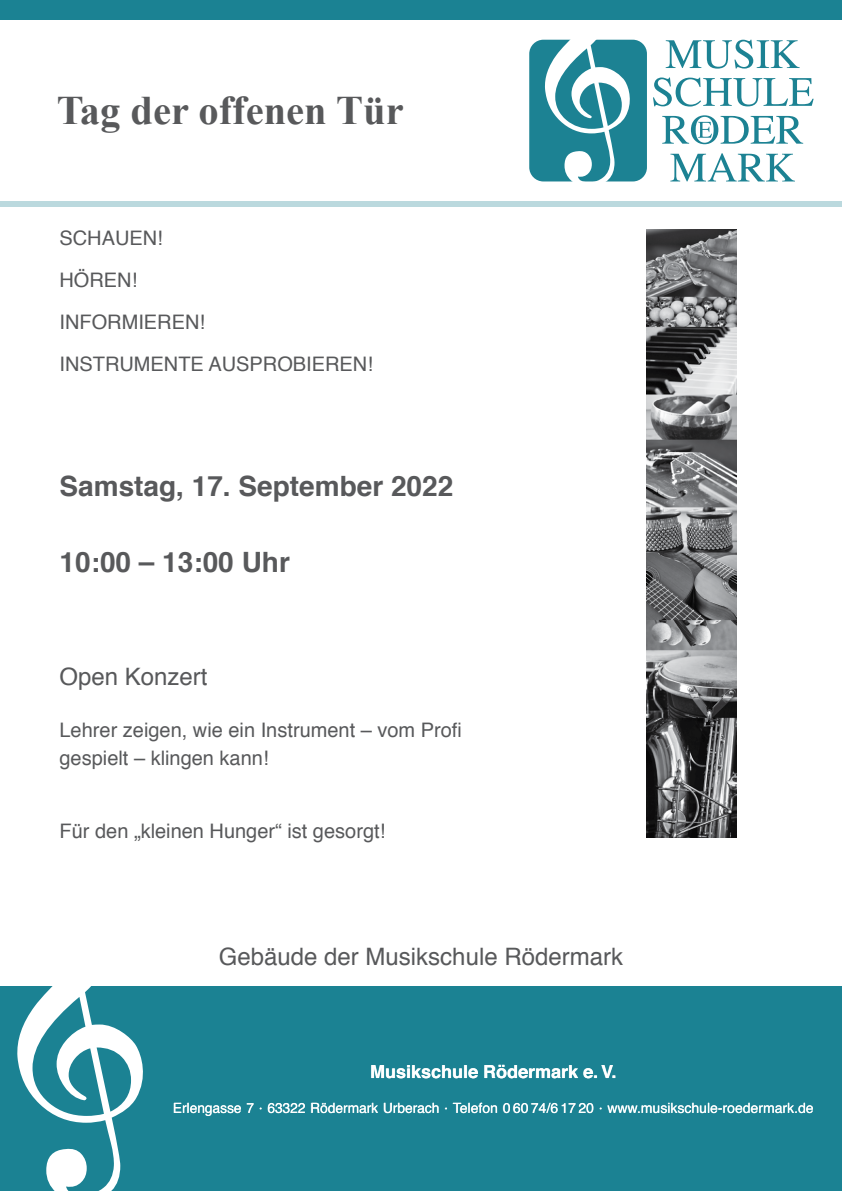
<style>
.page{position:relative;width:842px;height:1191px;background:#fff}
.page>*{position:absolute;margin:0;border:0;box-sizing:border-box;transform-origin:0 0}
.t1{font:700 40.5px "Times New Roman";color:#58595b}
.t2{font:700 28px "Helvetica";color:#58595b}
.t3{font:24px "Helvetica";color:#58595b}
.t4{font:20px/42px "Helvetica";color:#58595b}
.t5{font:700 18px "Helvetica";color:#fff}
.t6{font:14px "Helvetica";color:#fff}
</style>
<div class="page">
<div style="left:0;top:0;width:842px;height:20px;background:#1b8293"></div>
<div style="left:0;top:986px;width:842px;height:205px;background:#1b8293"></div>
<svg style="left:666px;top:40px;width:134px;height:29px"></svg>
<svg style="left:653px;top:77px;width:161px;height:29px"></svg>
<svg style="left:670px;top:153px;width:125px;height:28px"></svg>
<svg style="left:662px;top:115px;width:141px;height:29px"></svg>
<svg style="left:529px;top:40px;width:118px;height:141px"></svg>
<div style="left:0;top:201px;width:842px;height:6px;background:#bbd9de"></div>
<svg style="left:17px;top:986px;width:126px;height:205px"></svg>
<svg style="left:174px;top:1102px;width:639px;height:13px"></svg>
<svg style="left:371px;top:1065px;width:244px;height:13px"></svg>
<img style="left:646px;top:230px;width:90px;height:607px">
<h1 class="t1" style="left:57px;top:83px;width:348px">Tag der offenen Tür</h1>
<p class="t4" style="left:60px;top:217px;width:105px">Schauen!<br>Hören!<br>Informiere</p>
<p class="t4" style="left:185px;top:301px;width:21px">n!</p>
<p class="t4" style="left:60px;top:343px;width:35px">Instru</p>
<p class="t4" style="left:134px;top:343px;width:185px">mente ausprobiere</p>
<p class="t4" style="left:353px;top:343px;width:21px">n!</p>
<h2 class="t2" style="left:60px;top:464px;width:395px">Samstag, 17. September 2022</h2>
<h2 class="t2" style="left:60px;top:540px;width:232px">10:00 – 13:00 Uhr</h2>
<p class="t3" style="left:60px;top:658px;width:150px">Open Konzert</p>
<p class="t4" style="left:60px;top:716px;width:404px;line-height:28px">Lehrer zeigen, wie ein Instrument – vom Profi gespielt – klingen kann!</p>
<p class="t4" style="left:60px;top:810px;width:327px">Für den „kleinen Hunger“ ist gesorgt!</p>
<p class="t3" style="left:219px;top:937px;width:406px">Gebäude der Musikschule Rödermark</p>
<p class="t5" style="left:370px;top:1057px;width:248px">Musikschule Rödermark e. V.</p>
<p class="t6" style="left:173px;top:1097px;width:642px">Erlengasse 7 · 63322 Rödermark Urberach · Telefon 0 60 74/6 17 20 · www.musikschule-roedermark.de</p>
</div>
